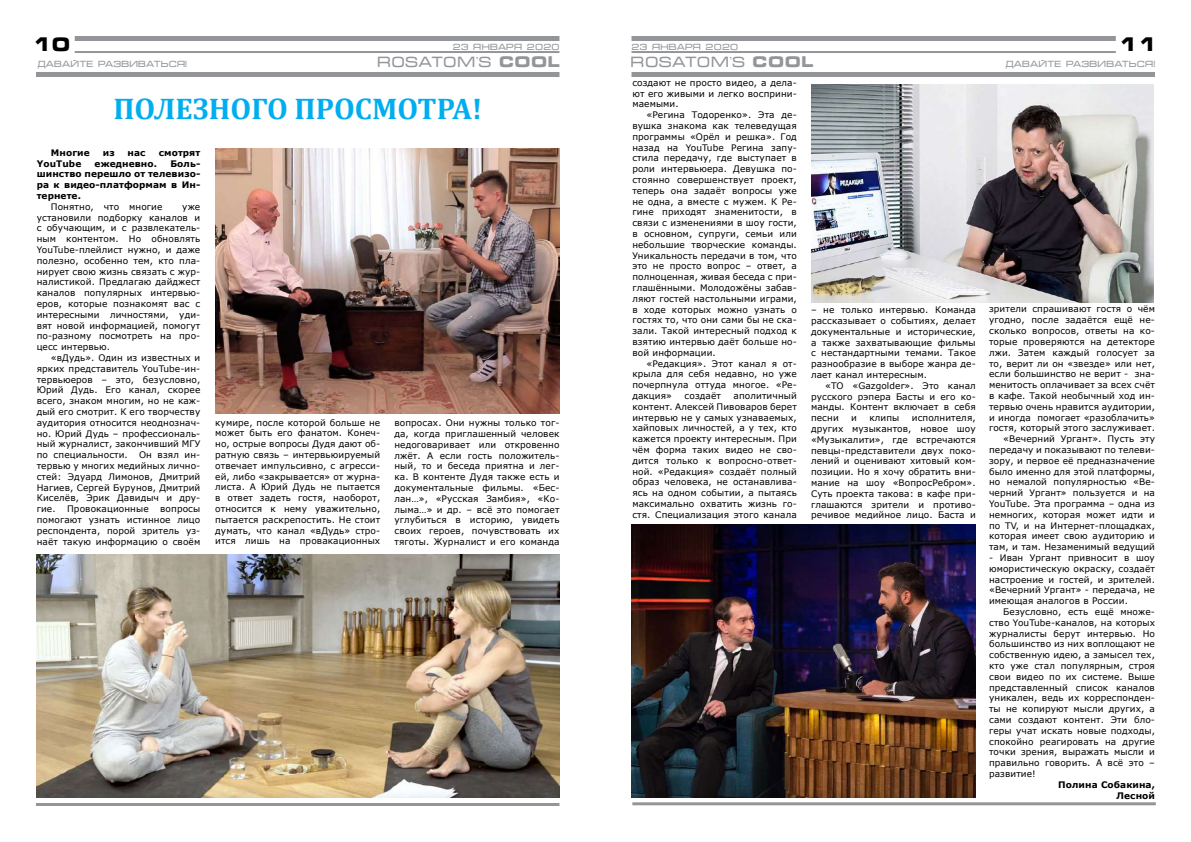
<style>
.page{position:relative;width:1191px;height:842px;background:#fff}
.page>*{position:absolute;margin:0;border:0;box-sizing:border-box;transform-origin:0 0}
.t1{font:700 30px "Cambria";color:#00aeef}
.t2{font:700 19px "Micra C";color:#000}
.t3{font:15px "Micra C";color:#939598}
.t4{font:9px/10.8px "Verdana";letter-spacing:.01em;color:#000;text-align:justify}
.t5{font:700 9px/10.8px "Verdana";letter-spacing:.01em;color:#000;text-align:justify}
.t6{font:9px "Micra C";color:#939598}
.s1{font-weight:700}
</style>
<div class="page">
<div style="left:631px;top:36px;width:484px;height:5px;background:#939598"></div>
<div style="left:631px;top:72px;width:524px;height:5px;background:#939598"></div>
<hr style="left:631px;top:51px;width:484px;height:2px;background:#939598">
<div style="left:75px;top:36px;width:484px;height:5px;background:#939598"></div>
<div style="left:36px;top:72px;width:523px;height:5px;background:#939598"></div>
<hr style="left:75px;top:51px;width:484px;height:2px;background:#939598">
<hr style="left:36px;top:803px;width:523px;height:3px;background:#939598">
<hr style="left:632px;top:802px;width:523px;height:3px;background:#939598">
<img style="left:631px;top:525px;width:344px;height:272px">
<img style="left:215px;top:149px;width:344px;height:265px">
<img style="left:37px;top:554px;width:523px;height:243px">
<img style="left:811px;top:85px;width:342px;height:217px">
<h2 class="t2" style="left:32px;top:34px;width:40px">10</h2>
<p class="t6" style="left:37px;top:60px;width:151px">давайте развиваться!</p>
<p class="t6" style="left:1005px;top:60px;width:151px">давайте развиваться!</p>
<h2 class="t2" style="left:1118px;top:34px;width:40px">11</h2>
<p class="t6" style="left:453px;top:42px;width:108px">23 января 2020</p>
<p class="t6" style="left:631px;top:42px;width:108px">23 января 2020</p>
<h3 class="t3" style="left:377px;top:55px;width:185px">ROSATOM’S <span class="s1">COOL</span></h3>
<h3 class="t3" style="left:630px;top:55px;width:185px">ROSATOM’S <span class="s1">COOL</span></h3>
<h1 class="t1" style="left:113px;top:87px;width:370px">Полезного просмотра!</h1>
<p class="t5" style="left:51px;top:147px;width:40px">Многие</p>
<p class="t5" style="left:103px;top:147px;width:13px">из</p>
<p class="t5" style="left:128px;top:147px;width:20px">нас</p>
<p class="t5" style="left:159px;top:147px;width:43px">смотрят</p>
<p class="t5" style="left:37px;top:158px;width:46px">YouTube</p>
<p class="t5" style="left:95px;top:158px;width:64px">ежедневно.</p>
<p class="t5" style="left:37px;top:158px;width:165px;text-indent:134px">Боль&shy;шинство перешло от телевизо&shy;ра к видео-платформам в Ин&shy;тернете.</p>
<p class="t4" style="left:51px;top:201px;width:113px">Понятно, что многие</p>
<p class="t4" style="left:37px;top:201px;width:165px;text-indent:146px">уже установили подборку каналов и с обучающим, и с развлекатель&shy;ным контентом. Но обновлять YouTube-плейлист нужно, и даже полезно, особенно тем, кто пла&shy;нирует свою жизнь связать с жур&shy;налистикой. Предлагаю дайджест каналов популярных интервью&shy;еров, которые познакомят вас с интересными личностями, уди&shy;вят новой информацией, помогут по-разному посмотреть на про&shy;цесс интервью.</p>
<p class="t4" style="left:37px;top:352px;width:165px;text-indent:14px">«вДудь». Один из известных и ярких представитель YouTube-ин&shy;тервьюеров – это, безусловно, Юрий Дудь. Его канал, скорее всего, знаком многим, но не каж&shy;дый его смотрит. К его творчеству аудитория относится неоднознач&shy;но. Юрий Дудь – профессиональ&shy;ный журналист, закончивший МГУ по специальности. Он взял ин&shy;тервью у многих медийных лично&shy;стей: Эдуард Лимонов, Дмитрий Нагиев, Сергей Бурунов, Дмитрий Киселёв, Эрик Давидыч и дру&shy;гие.</p>
<p class="t4" style="left:67px;top:503px;width:83px">Провокационные</p>
<p class="t4" style="left:37px;top:503px;width:165px;text-indent:123px">вопросы помогают узнать истинное лицо респондента, порой зритель уз&shy;наёт такую информацию о своём</p>
<p class="t4" style="left:215px;top:417px;width:167px">кумире, после которой больше не может быть его фанатом. Конеч&shy;но, острые вопросы Дудя дают об&shy;ратную связь – интервьюируемый отвечает импульсивно, с агресси&shy;ей, либо «закрывается» от журна&shy;листа. А Юрий Дудь не пытается в ответ задеть гостя, наоборот, относится к нему уважительно, пытается раскрепостить. Не стоит думать, что канал «вДудь» стро&shy;ится лишь на провакационных</p>
<p class="t4" style="left:394px;top:417px;width:167px">вопросах. Они нужны только тог&shy;да, когда приглашенный человек недоговаривает или откровенно лжёт. А если гость положитель&shy;ный, то и беседа приятна и лег&shy;ка. В контенте Дудя также есть и документальные фильмы. «Бес&shy;лан…», «Русская Замбия», «Ко&shy;лыма…» и др. – всё это помогает углубиться в историю, увидеть своих героев, почувствовать их тяготы. Журналист и его команда</p>
<p class="t4" style="left:632px;top:77px;width:166px">создают не просто видео, а дела&shy;ют его живыми и легко восприни&shy;маемыми.</p>
<p class="t4" style="left:632px;top:109px;width:166px;text-indent:14px">«Регина Тодоренко». Эта де&shy;вушка знакома как телеведущая программы «Орёл и решка». Год назад на YouTube Регина запу&shy;стила передачу, где выступает в роли интервьюера. Девушка по&shy;стоянно совершенствует проект, теперь она задаёт вопросы уже не одна, а вместе с мужем. К Ре&shy;гине приходят знаменитости, в связи с изменениями в шоу гости, в основном, супруги, семьи или небольшие творческие команды.<br>Уникальность передачи в том, что это не просто вопрос – ответ, а полноценная, живая беседа с при&shy;глашёнными. Молодожёны забав&shy;ляют гостей настольными играми, в ходе которых можно узнать о гостях то, что они сами бы не ска&shy;зали. Такой интересный подход к взятию интервью даёт больше но&shy;вой информации.</p>
<p class="t4" style="left:632px;top:358px;width:166px;text-indent:14px">«Редакция». Этот канал я от&shy;крыла для себя недавно, но уже почерпнула оттуда многое. «Ре&shy;дакция»</p>
<p class="t4" style="left:632px;top:390px;width:166px;text-indent:101px">аполитичный контент. Алексей Пивоваров берет интервью не у самых узнаваемых, хайповых личностей, а у тех, кто кажется проекту интересным. При чём форма таких видео не сво&shy;дится только к вопросно-ответ&shy;ной. «Редакция» создаёт полный образ человека, не останавлива&shy;ясь на одном событии, а пытаясь максимально охватить жизнь го&shy;стя. Специализация этого канала</p>
<p class="t4" style="left:684px;top:390px;width:38px">создаёт</p>
<p class="t4" style="left:811px;top:304px;width:166px">– не только интервью. Команда рассказывает о событиях, делает документальные и исторические, а также захватывающие фильмы с нестандартными темами. Такое разнообразие в выборе жанра де&shy;лает канал интересным.</p>
<p class="t4" style="left:811px;top:380px;width:166px;text-indent:14px">«TO «Gazgolder». Это канал русского рэпера Басты и его ко&shy;манды. Контент включает в себя песни</p>
<p class="t4" style="left:811px;top:412px;width:166px;text-indent:101px">исполнителя, других музыкантов, новое шоу «Музыкалити», где встречаются певцы-представители двух поко&shy;лений и оценивают хитовый ком&shy;позиции. Но я хочу обратить вни&shy;мание на шоу «ВопросРебром».<br>Суть проекта такова: в кафе при&shy;глашаются зрители и противо&shy;речивое медийное лицо. Баста и</p>
<p class="t4" style="left:851px;top:412px;width:7px">и</p>
<p class="t4" style="left:869px;top:412px;width:31px">клипы</p>
<p class="t4" style="left:989px;top:304px;width:167px;text-align:right">зрители спрашивают гостя о чём угодно, после задаётся ещё не&shy;сколько вопросов, ответы на ко&shy;торые проверяются на детекторе лжи. Затем каждый голосует за то, верит ли он «звезде» или нет, если большинство не верит - зна&shy;менитость оплачивает за всех счёт в кафе. Такой необычный ход ин&shy;тервью очень нравится аудитории, и иногда помогает «разоблачить» гостя, который этого заслуживает. «Вечерний Ургант». Пусть эту передачу и показывают по телеви&shy;зору, и первое её предназначение было именно для этой платформы, но немалой популярностью «Ве&shy;черний Ургант» пользуется и на<br>YouTube. Эта программа – одна из немногих, которая может идти и по ТV, и на Интернет-площадках, которая имеет свою аудиторию и там, и там. Незаменимый ведущий</p>
<p class="t4" style="left:989px;top:552px;width:167px">- Иван Ургант привносит в шоу юмористическую окраску, создаёт настроение и гостей, и зрителей. «Вечерний Ургант» - передача, не имеющая аналогов в России.</p>
<p class="t4" style="left:989px;top:606px;width:167px;text-indent:14px">Безусловно, есть ещё множе&shy;ство YouTube-каналов, на которых журналисты берут интервью. Но большинство из них воплощают не собственную идею, а замысел тех, кто уже стал популярным, строя свои видео по их системе. Выше представленный список каналов уникален, ведь их корреспонден&shy;ты не копируют мысли других, а сами создают контент. Эти бло&shy;геры учат искать новые подходы, спокойно реагировать на другие точки зрения, выражать мысли и правильно говорить. А всё это – развитие!</p>
<p class="t5" style="left:1058px;top:779px;width:98px;text-align:right">Полина Собакина,<br>Лесной</p>
</div>
